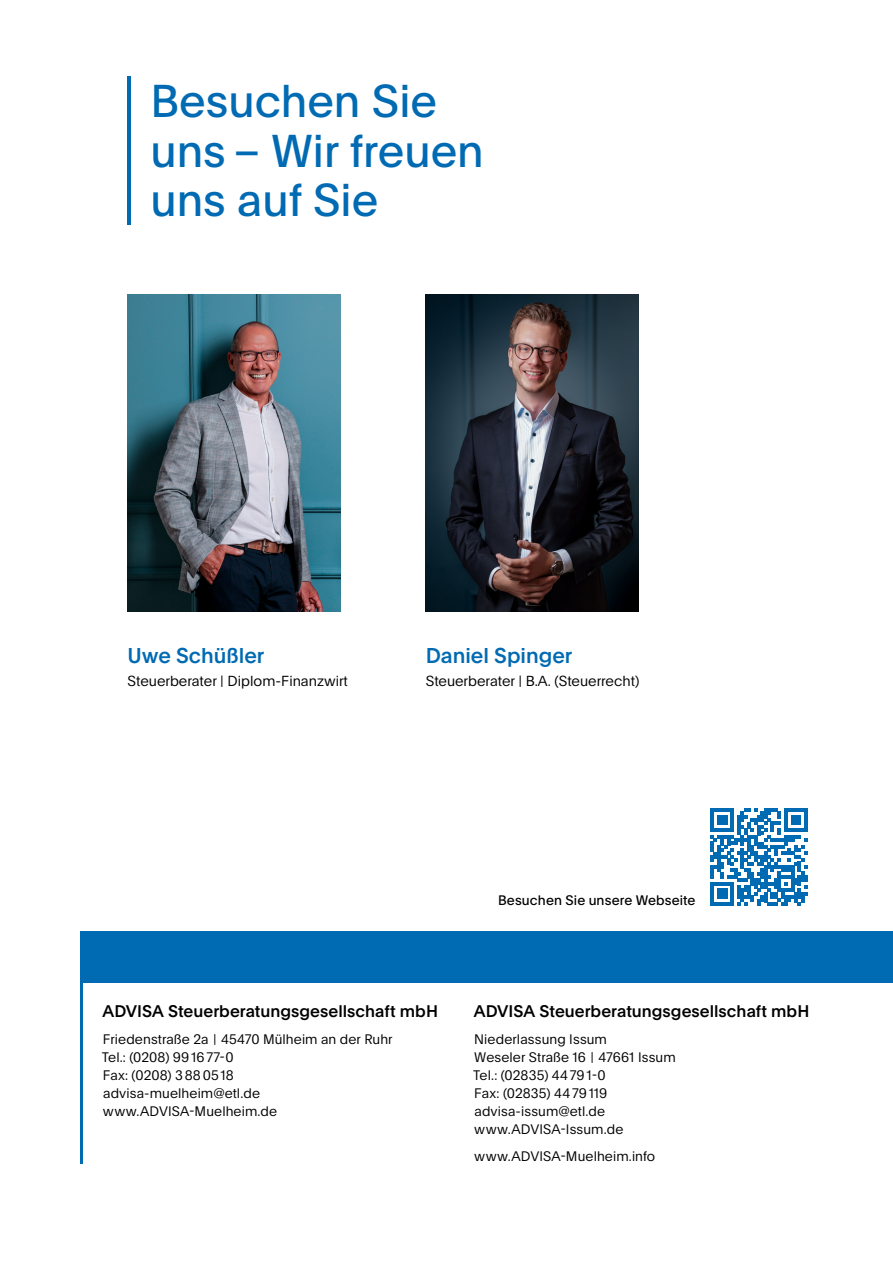
<style>
.page{position:relative;width:893px;height:1263px;background:#fff}
.page>*{position:absolute;margin:0;border:0;box-sizing:border-box;transform-origin:0 0}
.t1{font:45px/49.5px "Plain";color:#006ab3}
.t2{font:500 21px "Plain";color:#006ab3}
.t3{font:500 16.5px "Plain";letter-spacing:.005em;color:#000}
.t4{font:300 14.25px "Plain";color:#000}
.t5{font:300 13.5px/18px "Plain";letter-spacing:.01em;color:#000}
.t6{font:13.5px "Plain";letter-spacing:.01em;color:#000}
.s1{font-weight:100}
</style>
<div class="page">
<svg style="left:710px;top:808px;width:98px;height:97px"></svg>
<img style="left:128px;top:295px;width:212px;height:317px">
<img style="left:426px;top:295px;width:212px;height:317px">
<hr style="left:128px;top:76px;width:3px;height:149px;background:#006ab3">
<div style="left:81px;top:931px;width:812px;height:51px;background:#006ab3"></div>
<hr style="left:81px;top:982px;width:2px;height:182px;background:#006ab3">
<h1 class="t1" style="left:150px;top:74px;width:335px">Besuchen Sie uns – Wir freuen uns auf Sie</h1>
<h2 class="t2" style="left:128px;top:641px;width:138px">Uwe Schüßler</h2>
<p class="t4" style="left:128px;top:671px;width:222px">Steuerberater <span class="s1">|</span> Diplom-Finanzwirt</p>
<h2 class="t2" style="left:426px;top:641px;width:148px">Daniel Spinger</h2>
<p class="t4" style="left:426px;top:671px;width:215px">Steuerberater <span class="s1">|</span> B.A. (Steuerrecht)</p>
<p class="t6" style="left:498px;top:891px;width:199px">Besuchen Sie unsere Webseite</p>
<p class="t3" style="left:102px;top:999px;width:337px">ADVISA Steuerberatungsgesellschaft mbH</p>
<p class="t5" style="left:102px;top:1030px;width:292px">Friedenstraße 2a <span class="s1">|</span> 45470 Mülheim an der Ruhr<br>Tel.: (0208) 99 16 77-0<br>Fax: (0208) 3 88 05 18 advisa-muelheim@etl.de www.ADVISA-Muelheim.de</p>
<p class="t3" style="left:474px;top:999px;width:337px">ADVISA Steuerberatungsgesellschaft mbH</p>
<p class="t5" style="left:473px;top:1030px;width:204px">Niederlassung Issum<br>Weseler Straße 16 <span class="s1">|</span> 47661 Issum<br>Tel.: (02835) 44 79 1-0<br>Fax: (02835) 44 79 119 advisa-issum@etl.de www.ADVISA-Issum.de</p>
<p class="t5" style="left:474px;top:1146px;width:183px">www.ADVISA-Muelheim.info</p>
</div>
